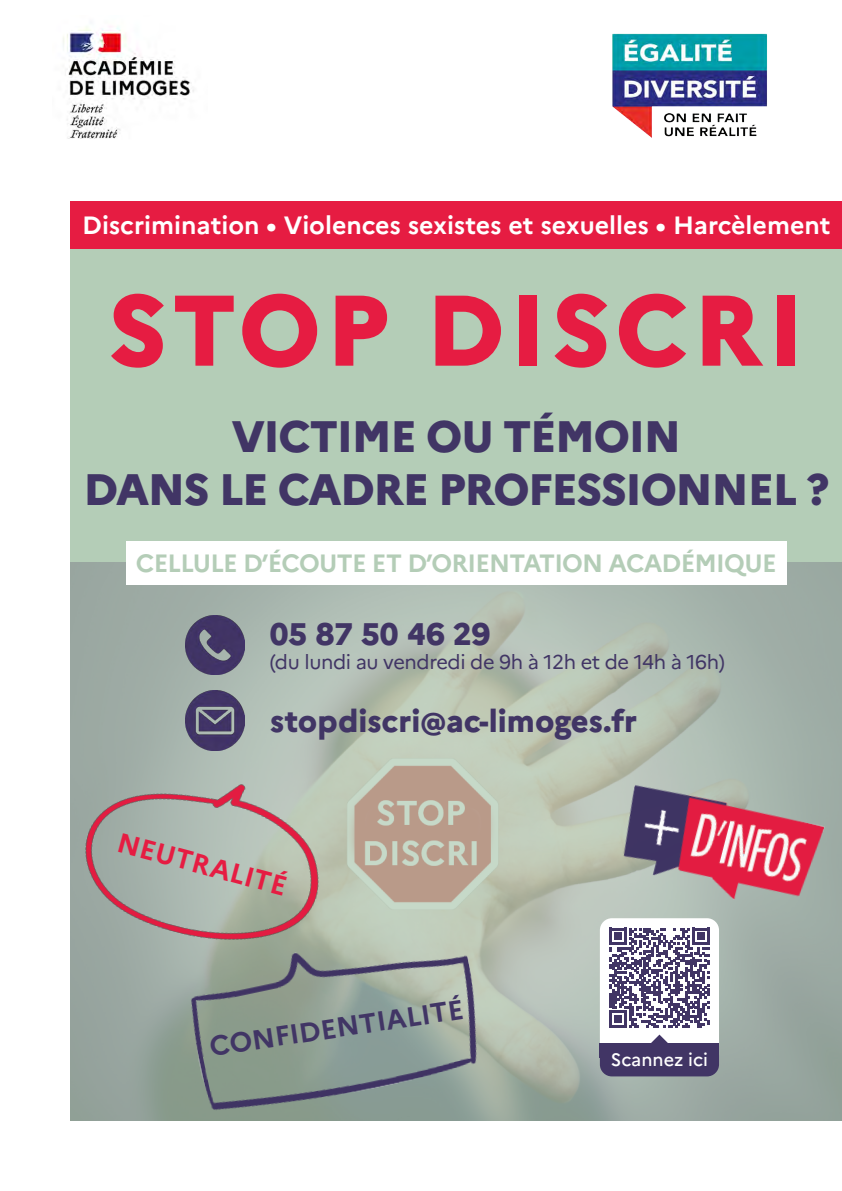
<style>
.page{position:relative;width:842px;height:1191px;background:#fff}
.page>*{position:absolute;margin:0;border:0;box-sizing:border-box;transform-origin:0 0}
.t1{font:800 100px "Marianne";letter-spacing:.05em;color:#e61c42}
.t2{font:800 44px/52.8px "Marianne";letter-spacing:-.03em;color:#413565;text-align:center}
.t3{font:800 31.2px "Marianne";color:#413565}
.t4{font:700 27.4px "Marianne";color:#413565}
.t5{font:700 27.4px "Marianne";color:#e61c42}
.t6{font:700 25px "Marianne";color:#fff}
.t7{font:700 25px "Marianne";letter-spacing:-.03em;color:#b4cdb7}
.t8{font:20px "Marianne";letter-spacing:-.02em;color:#413565}
.t9{font:500 18px "Marianne";color:#fff}
</style>
<div class="page">
<div style="left:71px;top:202px;width:771px;height:918px;background:#b4cdb7"></div>
<img style="left:71px;top:562px;width:771px;height:558px">
<img style="left:63px;top:26px;width:131px;height:113px">
<img style="left:612px;top:33px;width:155px;height:105px">
<div style="left:71px;top:202px;width:771px;height:47px;background:#e61c42"></div>
<img style="left:185px;top:615px;width:60px;height:60px">
<img style="left:185px;top:690px;width:60px;height:30px">
<div style="left:126px;top:541px;width:660px;height:43px;background:#fff"></div>
<img style="left:560px;top:714px;width:282px;height:263px">
<img style="left:70px;top:720px;width:286px;height:275px">
<img style="left:175px;top:907px;width:322px;height:214px">
<div style="left:600px;top:918px;width:119px;height:139px;background:#fff;border-radius:12px"></div>
<svg style="left:610px;top:928px;width:99px;height:99px"></svg>
<div style="left:600px;top:1043px;width:119px;height:14px;background:#413565"></div>
<div style="left:600px;top:1043px;width:119px;height:33px;background:#413565;border-radius:12px"></div>
<svg style="left:651px;top:1034px;width:17px;height:9px"></svg>
<p class="t6" style="left:82px;top:210px;width:750px">Discrimination • Violences sexistes et sexuelles • Harcèlement</p>
<h1 class="t1" style="left:108px;top:269px;width:697px">STOP DISCRI</h1>
<h2 class="t2" style="left:83px;top:410px;width:748px">VICTIME OU TÉMOIN<br>DANS LE CADRE PROFESSIONNEL ?</h2>
<p class="t7" style="left:136px;top:548px;width:642px">CELLULE D’ÉCOUTE ET D’ORIENTATION ACADÉMIQUE</p>
<p class="t3" style="left:270px;top:614px;width:222px">05 87 50 46 29</p>
<p class="t8" style="left:270px;top:649px;width:457px">(du lundi au vendredi de 9h à 12h et de 14h à 16h)</p>
<p class="t3" style="left:270px;top:702px;width:369px">stopdiscri@ac-limoges.fr</p>
<p class="t5" style="left:122px;top:825px;width:176px;rotate:15deg">NEUTRALITÉ</p>
<p class="t4" style="left:207px;top:1031px;width:258px;rotate:-9deg">CONFIDENTIALITÉ</p>
<p class="t9" style="left:611px;top:1048px;width:99px">Scannez ici</p>
</div>
